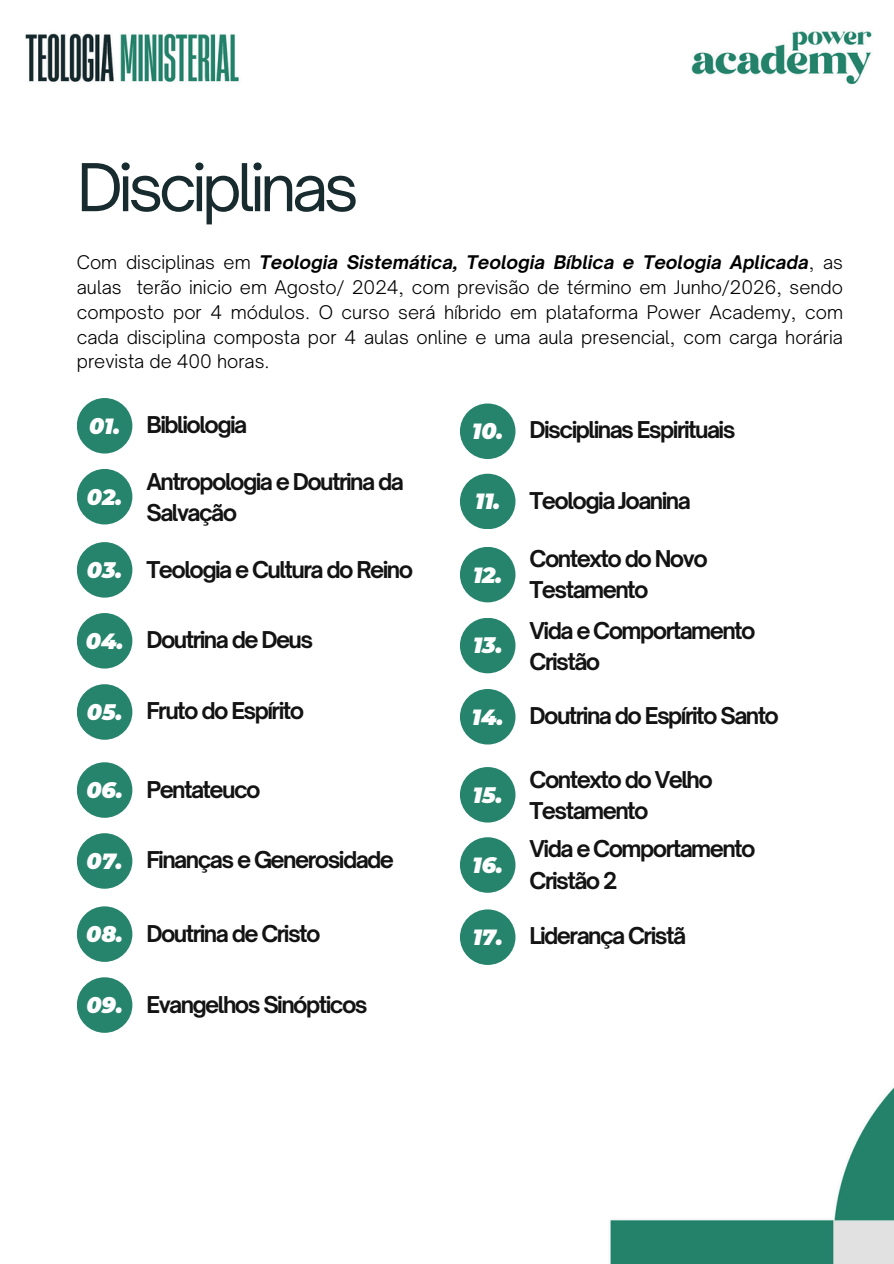
<style>
.page{position:relative;width:894px;height:1264px;background:#fff}
.page>*{position:absolute;margin:0;border:0;box-sizing:border-box;transform-origin:0 0}
.t1{font:63px "Open Sauce One";letter-spacing:-.07em;color:#182b2e}
.t2{font:700 22.2px/31.3px "Open Sauce One";letter-spacing:-.07em;color:#131313}
.t3{font:italic 900 21.9px "Montserrat";color:#fff}
.t4{font:300 18px/24.8px "Open Sauce One";color:#000;text-align:justify}
.s1{font-weight:700;font-style:italic}
</style>
<div class="page">
<img style="left:25px;top:31px;width:868px;height:1232px">
<div style="left:77px;top:398px;width:55px;height:55px;background:#26846c;border-radius:50%"></div>
<div style="left:77px;top:762px;width:55px;height:55px;background:#26846c;border-radius:50%"></div>
<div style="left:77px;top:469px;width:55px;height:55px;background:#26846c;border-radius:50%"></div>
<div style="left:77px;top:833px;width:55px;height:55px;background:#26846c;border-radius:50%"></div>
<div style="left:460px;top:473px;width:55px;height:56px;background:#26846c;border-radius:50%"></div>
<div style="left:77px;top:542px;width:55px;height:55px;background:#26846c;border-radius:50%"></div>
<div style="left:77px;top:906px;width:55px;height:55px;background:#26846c;border-radius:50%"></div>
<div style="left:460px;top:547px;width:55px;height:55px;background:#26846c;border-radius:50%"></div>
<div style="left:77px;top:613px;width:55px;height:55px;background:#26846c;border-radius:50%"></div>
<div style="left:77px;top:977px;width:55px;height:55px;background:#26846c;border-radius:50%"></div>
<div style="left:460px;top:617px;width:55px;height:56px;background:#26846c;border-radius:50%"></div>
<div style="left:77px;top:684px;width:55px;height:55px;background:#26846c;border-radius:50%"></div>
<div style="left:460px;top:403px;width:55px;height:56px;background:#26846c;border-radius:50%"></div>
<div style="left:460px;top:689px;width:55px;height:55px;background:#26846c;border-radius:50%"></div>
<div style="left:460px;top:767px;width:55px;height:55px;background:#26846c;border-radius:50%"></div>
<div style="left:460px;top:837px;width:55px;height:55px;background:#26846c;border-radius:50%"></div>
<div style="left:460px;top:909px;width:55px;height:55px;background:#26846c;border-radius:50%"></div>
<p class="t1" style="left:77px;top:148px;width:283px">Disciplinas</p>
<h1 class="t4" style="left:77px;top:250px;width:767px">Com disciplinas em <span class="s1">Teologia Sistemática, Teologia Bíblica e Teologia Aplicada</span>, as aulas terão inicio em Agosto/ 2024, com previsão de término em Junho/2026, sendo composto por 4 módulos. O curso será híbrido em plataforma Power Academy, com cada disciplina composta por 4 aulas online e uma aula presencial, com carga horária prevista de 400 horas.</h1>
<h3 class="t3" style="left:89px;top:412px;width:33px">01.</h3>
<h2 class="t2" style="left:146px;top:409px;width:102px">Bibliologia</h2>
<h3 class="t3" style="left:87px;top:483px;width:37px">02.</h3>
<h3 class="t2" style="left:146px;top:466px;width:259px">Antropologia e Doutrina da<br>Salvação</h3>
<h3 class="t3" style="left:87px;top:556px;width:37px">03.</h3>
<h3 class="t2" style="left:146px;top:554px;width:268px">Teologia e Cultura do Reino</h3>
<h3 class="t3" style="left:86px;top:627px;width:39px">04.</h3>
<h3 class="t2" style="left:146px;top:624px;width:168px">Doutrina de Deus</h3>
<h3 class="t3" style="left:87px;top:698px;width:37px">05.</h3>
<h3 class="t2" style="left:146px;top:694px;width:159px">Fruto do Espírito</h3>
<h3 class="t3" style="left:86px;top:776px;width:38px">06.</h3>
<h2 class="t2" style="left:146px;top:773px;width:116px">Pentateuco</h2>
<h3 class="t3" style="left:87px;top:847px;width:38px">07.</h3>
<h2 class="t2" style="left:146px;top:844px;width:249px">Finanças e Generosidade</h2>
<h3 class="t3" style="left:86px;top:920px;width:38px">08.</h3>
<h3 class="t2" style="left:146px;top:918px;width:176px">Doutrina de Cristo</h3>
<h3 class="t3" style="left:86px;top:991px;width:38px">09.</h3>
<h2 class="t2" style="left:146px;top:988px;width:223px">Evangelhos Sinópticos</h2>
<h3 class="t3" style="left:472px;top:418px;width:33px">10.</h3>
<h3 class="t2" style="left:529px;top:414px;width:207px">Disciplinas Espirituais</h3>
<h3 class="t3" style="left:475px;top:488px;width:27px">11.</h3>
<h3 class="t2" style="left:529px;top:485px;width:163px">Teologia Joanina</h3>
<h3 class="t3" style="left:473px;top:561px;width:31px">12.</h3>
<h3 class="t3" style="left:473px;top:632px;width:31px">13.</h3>
<h3 class="t2" style="left:529px;top:542px;width:180px">Contexto do Novo<br>Testamento</h3>
<h2 class="t2" style="left:529px;top:614px;width:227px">Vida e Comportamento<br>Cristão</h2>
<h3 class="t3" style="left:472px;top:703px;width:33px">14.</h3>
<h3 class="t2" style="left:529px;top:699px;width:251px">Doutrina do Espírito Santo</h3>
<h3 class="t3" style="left:473px;top:781px;width:31px">15.</h3>
<h3 class="t3" style="left:472px;top:851px;width:32px">16.</h3>
<h2 class="t2" style="left:529px;top:764px;width:185px">Contexto do Velho<br>Testamento</h2>
<h2 class="t2" style="left:529px;top:833px;width:227px">Vida e Comportamento<br>Cristão 2</h2>
<h3 class="t3" style="left:472px;top:923px;width:32px">17.</h3>
<h2 class="t2" style="left:529px;top:920px;width:158px">Liderança Cristã</h2>
</div>
